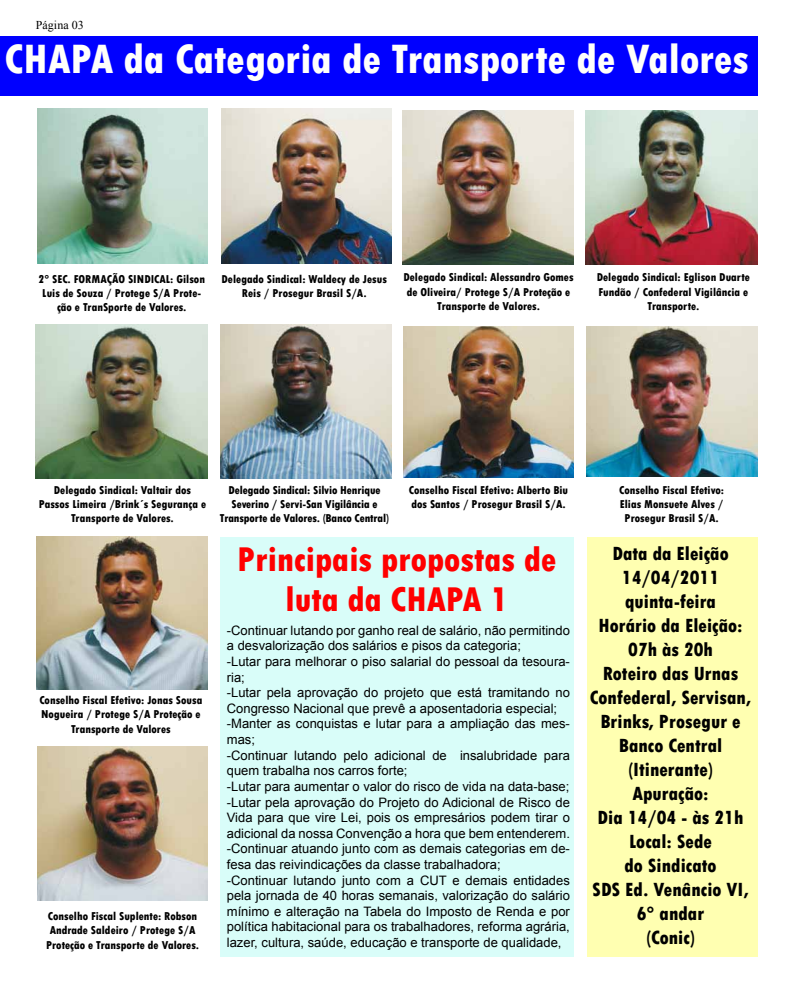
<style>
.page{position:relative;width:794px;height:993px;background:#fff}
.page>*{position:absolute;margin:0;border:0;box-sizing:border-box;transform-origin:0 0}
.t1{font:800 condensed 43px "Tw Cen";color:#fffffb}
.t2{font:800 condensed 36px/40px "Tw Cen";color:#f00;text-align:center}
.t3{font:800 condensed 20px/24px "Tw Cen";color:#000;text-align:center}
.t4{font:13px/15.6px "Arial";color:#000}
.t5{font:800 condensed 12px/14.4px "Tw Cen";color:#000;text-align:center}
.t6{font:12px "Times New Roman";color:#000}
</style>
<div class="page">
<div style="left:587px;top:537px;width:170px;height:419px;background:#ffffb1"></div>
<div style="left:220px;top:536px;width:354px;height:420px;background:#d9fdf9"></div>
<div style="left:0;top:36px;width:757px;height:60px;background:#00f"></div>
<img style="left:220px;top:324px;width:171px;height:154px">
<img style="left:37px;top:108px;width:170px;height:156px">
<img style="left:221px;top:108px;width:170px;height:156px">
<img style="left:36px;top:324px;width:171px;height:154px">
<img style="left:403px;top:326px;width:170px;height:151px">
<img style="left:586px;top:326px;width:171px;height:150px">
<img style="left:36px;top:536px;width:171px;height:153px">
<img style="left:585px;top:110px;width:172px;height:154px">
<img style="left:38px;top:746px;width:169px;height:154px">
<img style="left:402px;top:110px;width:171px;height:154px">
<p class="t6" style="left:36px;top:17px;width:49px">Página 03</p>
<h1 class="t1" style="left:5px;top:34px;width:746px">CHAPA da Categoria de Transporte de Valores</h1>
<p class="t5" style="left:38px;top:271px;width:168px">2° SEC. FORMAÇÃO SINDICAL: Gilson<br>Luis de Souza / Protege S/A Prote&shy;ção e TranSporte de Valores.</p>
<p class="t5" style="left:222px;top:271px;width:167px">Delegado Sindical: Waldecy de Jesus<br>Reis / Prosegur Brasil S/A.</p>
<p class="t5" style="left:403px;top:270px;width:172px">Delegado Sindical: Alessandro Gomes de Oliveira/ Protege S/A Proteção e<br>Transporte de Valores.</p>
<p class="t5" style="left:597px;top:270px;width:155px">Delegado Sindical: Eglison Duarte<br>Fundão / Confederal Vigilância e<br>Transporte.</p>
<p class="t5" style="left:39px;top:482px;width:169px">Delegado Sindical: Valtair dos<br>Passos Limeira /Brink´s Segurança e<br>Transporte de Valores.</p>
<p class="t5" style="left:220px;top:482px;width:171px;line-height:14px">Delegado Sindical: Silvio Henrique<br>Severino / Servi-San Vigilância e<br>Transporte de Valores. (Banco Central)</p>
<p class="t5" style="left:409px;top:482px;width:161px;text-align:left">Conselho Fiscal Efetivo: Alberto Biu dos Santos / Prosegur Brasil S/A.</p>
<p class="t5" style="left:619px;top:482px;width:107px">Conselho Fiscal Efetivo:<br>Elias Monsuete Alves /<br>Prosegur Brasil S/A.</p>
<p class="t5" style="left:39px;top:692px;width:165px">Conselho Fiscal Efetivo: Jonas Sousa<br>Nogueira / Protege S/A Proteção e<br>Transporte de Valores</p>
<p class="t5" style="left:46px;top:908px;width:154px">Conselho Fiscal Suplente: Robson<br>Andrade Saldeiro / Protege S/A<br>Proteção e Transporte de Valores.</p>
<h2 class="t2" style="left:237px;top:538px;width:321px">Principais propostas de luta da CHAPA 1</h2>
<p class="t4" style="left:227px;top:622px;width:345px">-Continuar lutando por ganho real de salário, não permitindo a desvalorização dos salários e pisos da categoria;<br>-Lutar para melhorar o piso salarial do pessoal da tesoura&shy;ria;<br>-Lutar pela aprovação do projeto que está tramitando no Congresso Nacional que prevê a aposentadoria especial; -Manter as conquistas e lutar para a ampliação das mes&shy;mas;<br>-Continuar lutando pelo adicional de insalubridade para quem trabalha nos carros forte;<br>-Lutar para aumentar o valor do risco de vida na data-base; -Lutar pela aprovação do Projeto do Adicional de Risco de Vida para que vire Lei, pois os empresários podem tirar o adicional da nossa Convenção a hora que bem entenderem. -Continuar atuando junto com as demais categorias em de&shy;fesa das reivindicações da classe trabalhadora;<br>-Continuar lutando junto com a CUT e demais entidades pela jornada de 40 horas semanais, valorização do salário mínimo e alteração na Tabela do Imposto de Renda e por política habitacional para os trabalhadores, reforma agrária, lazer, cultura, saúde, educação e transporte de qualidade,</p>
<p class="t3" style="left:590px;top:541px;width:163px">Data da Eleição<br>14/04/2011 quinta-feira<br>Horário da Eleição:<br>07h às 20h<br>Roteiro das Urnas<br>Confederal, Servisan,<br>Brinks, Prosegur e<br>Banco Central (Itinerante)<br>Apuração:<br>Dia 14/04 - às 21h<br>Local: Sede<br>do Sindicato<br>SDS Ed. Venâncio VI,<br>6° andar<br>(Conic)</p>
</div>
